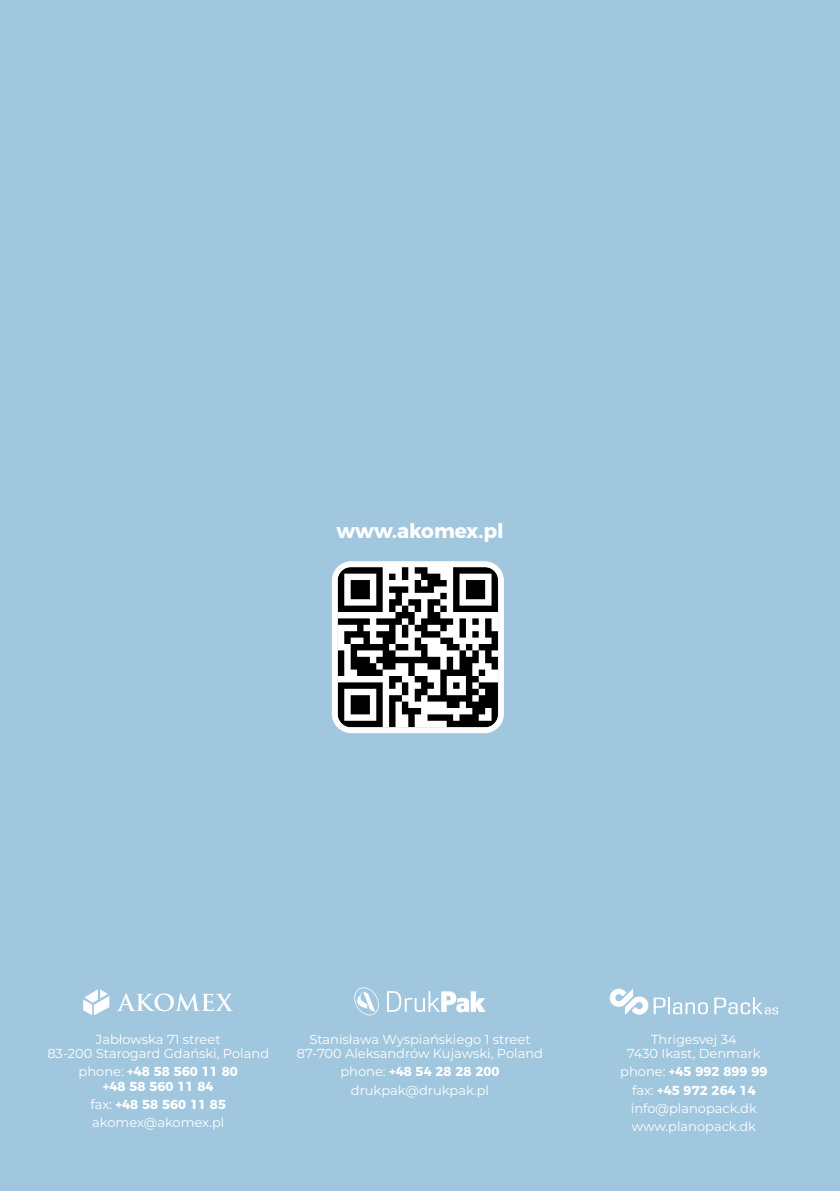
<style>
.page{position:relative;width:840px;height:1191px;background:#fff}
.page>*{position:absolute;margin:0;border:0;box-sizing:border-box;transform-origin:0 0}
.t1{font:700 20px "Montserrat";color:#fff}
.t2{font:13px/18.2px "Montserrat";color:#fff;text-align:center}
.t3{font:700 13px/14.2px "Montserrat";color:#fff;text-align:center}
.s1{font-weight:400}
.s2{font-weight:700}
</style>
<div class="page">
<div style="left:0;top:0;width:839px;height:1191px;background:#a1c7df"></div>
<svg style="left:83px;top:989px;width:26px;height:26px"></svg>
<svg style="left:116px;top:993px;width:117px;height:18px"></svg>
<svg style="left:387px;top:991px;width:98px;height:21px"></svg>
<svg style="left:354px;top:987px;width:24px;height:28px"></svg>
<svg style="left:714px;top:997px;width:63px;height:17px"></svg>
<svg style="left:609px;top:988px;width:98px;height:26px"></svg>
<svg style="left:339px;top:568px;width:157px;height:158px"></svg>
<div style="left:332px;top:561px;width:171px;height:172px;border:6px solid #fff;border-radius:17px"></div>
<h1 class="t1" style="left:336px;top:514px;width:169px">www.akomex.pl</h1>
<p class="t2" style="left:47px;top:1031px;width:223px;line-height:14.2px">Jabłowska 71 street<br>83-200 Starogard Gdański, Poland</p>
<p class="t3" style="left:79px;top:1063px;width:161px"><span class="s1">phone:</span> +48 58 560 11 80 +48 58 560 11 84</p>
<p class="t2" style="left:90px;top:1094px;width:137px;text-align:left">fax: <span class="s2">+48 58 560 11 85 </span>akomex@akomex.pl</p>
<p class="t2" style="left:297px;top:1031px;width:247px;line-height:14.2px">Stanisława Wyspiańskiego 1 street<br>87-700 Aleksandrów Kujawski, Poland</p>
<p class="t2" style="left:340px;top:1062px;width:161px">phone: <span class="s2">+48 54 28 28 200 </span>drukpak@drukpak.pl</p>
<p class="t2" style="left:626px;top:1031px;width:135px;line-height:14.2px">Thrigesvej 34<br>7430 Ikast, Denmark</p>
<p class="t2" style="left:620px;top:1062px;width:149px">phone: <span class="s2">+45 992 899 99 </span>fax: <span class="s2">+45 972 264 14 </span>info@planopack.dk www.planopack.dk</p>
</div>
